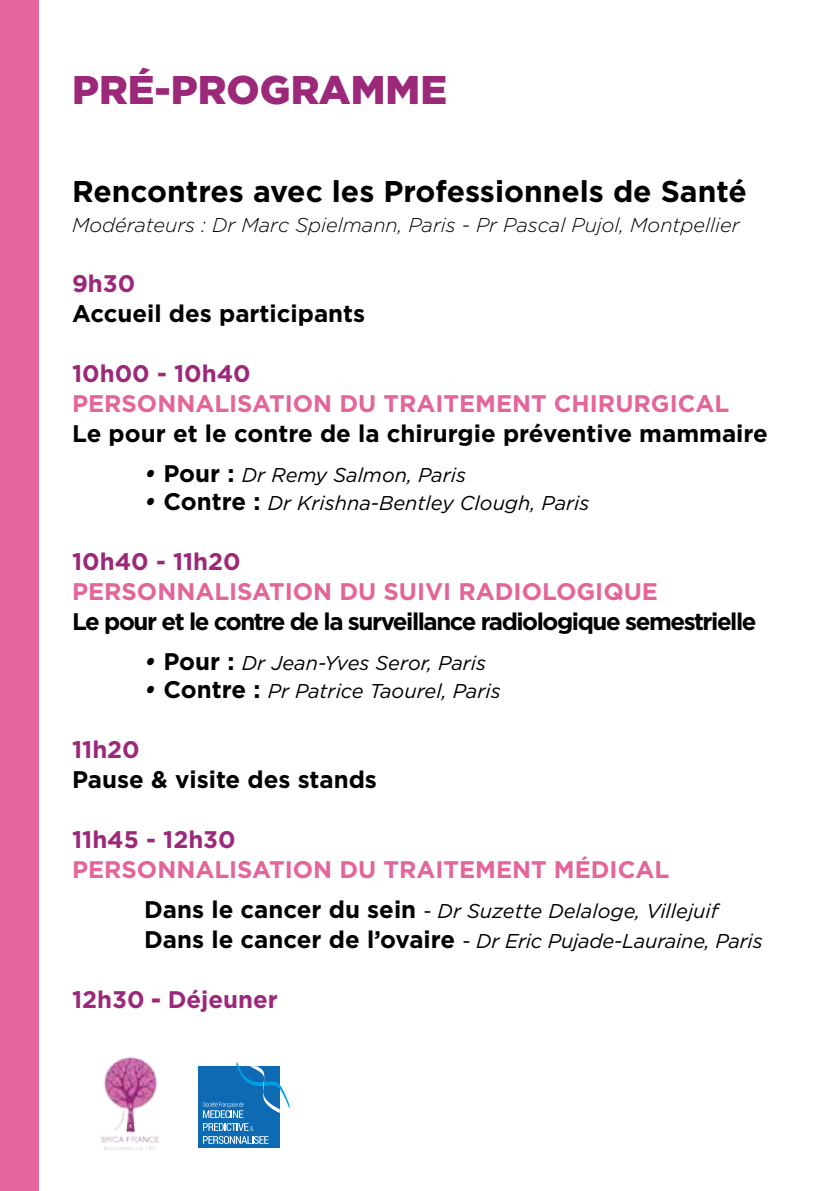
<style>
.page{position:relative;width:840px;height:1191px;background:#fff}
.page>*{position:absolute;margin:0;border:0;box-sizing:border-box;transform-origin:0 0}
.t1{font:900 40px "Gotham";color:#9c287a}
.t2{font:700 30px "Gotham";color:#000}
.t3{font:700 24px "Gotham";color:#e3659a}
.t4{font:700 24px "Gotham";letter-spacing:-.01em;color:#000}
.t5{font:700 24px "Gotham";color:#9c287a}
.t6{font:700 24px "Gotham";letter-spacing:-.06em;color:#000}
.t7{font:italic 20px/30px "Gotham";color:#000}
.t8{font:italic 300 20px "Gotham";color:#000}
.s1{font-weight:700;font-size:24px}
.s2{font-weight:700;font-style:normal;font-size:24px}
.s3{font-style:normal}
.s4{font-weight:900}
</style>
<div class="page">
<div style="left:0;top:0;width:39px;height:1191px;background:#e5669c"></div>
<img style="left:101px;top:1057px;width:58px;height:93px">
<div style="left:198px;top:1066px;width:81px;height:81px;background:#0e6bb3"></div>
<svg style="left:203px;top:1136px;width:65px;height:7px"></svg>
<svg style="left:203px;top:1062px;width:87px;height:68px"></svg>
<h1 class="t1" style="left:72px;top:62px;width:376px">PRÉ-PROGRAMME</h1>
<h2 class="t2" style="left:72px;top:171px;width:676px">Rencontres avec les Professionnels de Santé</h2>
<p class="t8" style="left:72px;top:212px;width:669px">Modérateurs : Dr Marc Spielmann, Paris - Pr Pascal Pujol, Montpellier</p>
<p class="t5" style="left:72px;top:268px;width:65px">9h30</p>
<p class="t4" style="left:72px;top:298px;width:294px">Accueil des participants</p>
<p class="t5" style="left:72px;top:358px;width:180px">10h00 - 10h40</p>
<p class="t3" style="left:72px;top:388px;width:658px">PERSONNALISATION DU TRAITEMENT CHIRURGICAL</p>
<p class="t4" style="left:72px;top:418px;width:697px">Le pour et le contre de la chirurgie préventive mammaire</p>
<p class="t7" style="left:144px;top:460px;width:323px"><span class="s1">•</span> <span class="s2">Pour :</span> Dr Remy Salmon, Paris</p>
<p class="t7" style="left:144px;top:488px;width:446px"><span class="s1">•</span> <span class="s2">Contre :</span> Dr Krishna-Bentley Clough, Paris</p>
<p class="t5" style="left:72px;top:546px;width:170px">10h40 - 11h20</p>
<p class="t3" style="left:72px;top:576px;width:587px">PERSONNALISATION DU SUIVI RADIOLOGIQUE</p>
<p class="t6" style="left:72px;top:606px;width:685px">Le pour et le contre de la surveillance radiologique semestrielle</p>
<p class="t7" style="left:144px;top:648px;width:343px"><span class="s1">•</span> <span class="s2">Pour :</span> Dr Jean-Yves Seror, Paris</p>
<p class="t7" style="left:144px;top:676px;width:358px"><span class="s1">•</span> <span class="s2">Contre :</span> Pr Patrice Taourel, Paris</p>
<p class="t5" style="left:72px;top:734px;width:69px">11h20</p>
<p class="t4" style="left:72px;top:764px;width:306px">Pause &amp; visite des stands</p>
<p class="t5" style="left:72px;top:824px;width:165px">11h45 - 12h30</p>
<p class="t3" style="left:72px;top:854px;width:598px">PERSONNALISATION DU TRAITEMENT MÉDICAL</p>
<p class="t7" style="left:144px;top:896px;width:619px"><span class="s2">Dans le cancer du sein</span> <span class="s3">-</span> Dr Suzette Delaloge, Villejuif<br><span class="s2">Dans le cancer de l’ovaire</span> <span class="s3">-</span> Dr Eric Pujade-Lauraine, Paris</p>
<p class="t5" style="left:72px;top:984px;width:207px">12h30 <span class="s4">-</span> Déjeuner</p>
</div>
